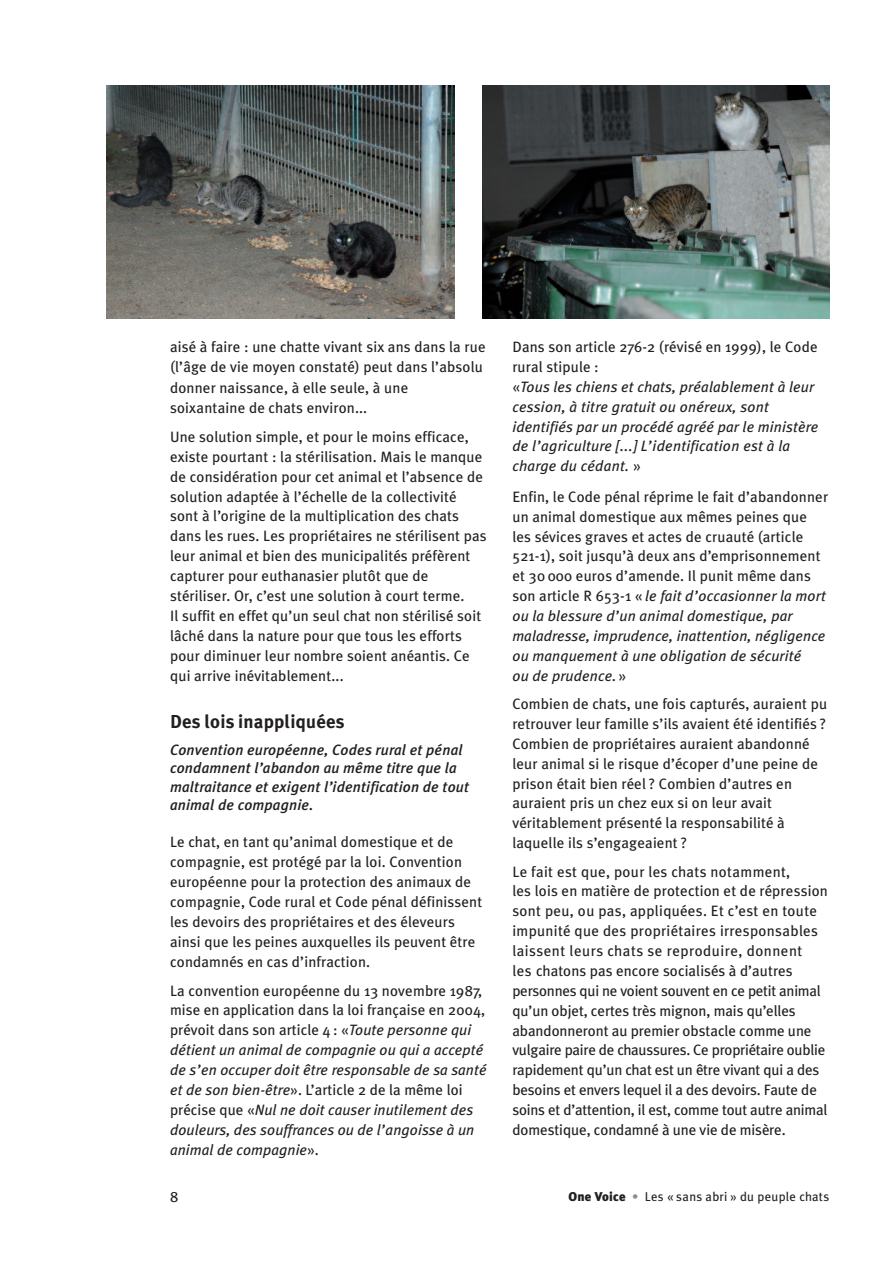
<style>
.page{position:relative;width:893px;height:1263px;background:#fff}
.page>*{position:absolute;margin:0;border:0;box-sizing:border-box;transform-origin:0 0}
.t1{font:700 18.75px "Meta Plus";letter-spacing:.01em;color:#231f20}
.t2{font:15px/20px "Meta Plus";letter-spacing:.01em;color:#231f20}
.t3{font:italic 15px/20px "Meta Plus";letter-spacing:.005em;color:#231f20}
.t4{font:italic 500 15px/18.5px "Meta Plus";letter-spacing:.01em;color:#231f20}
.t5{font:12.75px "Meta Plus";letter-spacing:.02em;color:#231f20}
.s1{font-style:normal}
.s2{font-style:italic}
.s3{font-weight:900}
.s4{font-weight:500;color:#8a8c8f}
</style>
<div class="page">
<img style="left:482px;top:85px;width:347px;height:234px">
<img style="left:106px;top:85px;width:348px;height:234px">
<p class="t2" style="left:170px;top:337px;width:317px;line-height:20.4px">aisé à faire : une chatte vivant six ans dans la rue (l’âge de vie moyen constaté) peut dans l’absolu donner naissance, à elle seule, à une soixantaine de chats environ...</p>
<p class="t2" style="left:170px;top:426px;width:318px">Une solution simple, et pour le moins efficace, existe pourtant : la stérilisation. Mais le manque de considération pour cet animal et l’absence de solution adaptée à l’échelle de la collectivité sont à l’origine de la multiplication des chats dans les rues. Les propriétaires ne stérilisent pas leur animal et bien des municipalités préfèrent capturer pour euthanasier plutôt que de stériliser. Or, c’est une solution à court terme.<br>Il suffit en effet qu’un seul chat non stérilisé soit lâché dans la nature pour que tous les efforts pour diminuer leur nombre soient anéantis. Ce qui arrive inévitablement...</p>
<p class="t1" style="left:170px;top:711px;width:176px">Des lois inappliquées</p>
<p class="t4" style="left:170px;top:741px;width:300px">Convention européenne, Codes rural et pénal condamnent l’abandon au même titre que la maltraitance et exigent l’identification de tout animal de compagnie.</p>
<p class="t2" style="left:170px;top:832px;width:314px">Le chat, en tant qu’animal domestique et de compagnie, est protégé par la loi. Convention européenne pour la protection des animaux de compagnie, Code rural et Code pénal définissent les devoirs des propriétaires et des éleveurs ainsi que les peines auxquelles ils peuvent être condamnés en cas d’infraction.</p>
<p class="t3" style="left:170px;top:980px;width:318px"><span class="s1">La convention européenne du 13 novembre 1987, mise en application dans la loi française en 2004, prévoit dans son article 4 : «</span>Toute personne qui détient un animal de compagnie ou qui a accepté de s’en occuper doit être responsable de sa santé et de son bien-être<span class="s1">». L’article 2 de la même loi précise que «</span>Nul ne doit causer inutilement des douleurs, des souffrances ou de l’angoisse à un animal de compagnie<span class="s1">».</span></p>
<p class="t3" style="left:512px;top:337px;width:308px"><span class="s1">Dans son article 276-2 (révisé en 1999), le Code rural stipule :<br>«</span>Tous les chiens et chats, préalablement à leur cession, à titre gratuit ou onéreux, sont identifiés par un procédé agréé par le ministère de l’agriculture [...] L’identification est à la charge du cédant. <span class="s1">»</span></p>
<p class="t2" style="left:512px;top:487px;width:317px">Enfin, le Code pénal réprime le fait d’abandonner un animal domestique aux mêmes peines que les sévices graves et actes de cruauté (article 521-1), soit jusqu’à deux ans d’emprisonnement et 30 000 euros d’amende. Il punit même dans son article R 653-1 « <span class="s2">le fait d’occasionner la mort ou la blessure d’un animal domestique, par maladresse, imprudence, inattention, négligence ou manquement à une obligation de sécurité<br>ou de prudence.</span>»</p>
<p class="t2" style="left:512px;top:694px;width:316px">Combien de chats, une fois capturés, auraient pu retrouver leur famille s’ils avaient été identifiés ?<br>Combien de propriétaires auraient abandonné leur animal si le risque d’écoper d’une peine de prison était bien réel ? Combien d’autres en auraient pris un chez eux si on leur avait véritablement présenté la responsabilité à laquelle ils s’engageaient ?</p>
<p class="t2" style="left:512px;top:861px;width:317px">Le fait est que, pour les chats notamment,<br>les lois en matière de protection et de répression sont peu, ou pas, appliquées. Et c’est en toute impunité que des propriétaires irresponsables laissent leurs chats se reproduire, donnent<br>les chatons pas encore socialisés à d’autres personnes qui ne voient souvent en ce petit animal qu’un objet, certes très mignon, mais qu’elles abandonneront au premier obstacle comme une vulgaire paire de chaussures. Ce propriétaire oublie rapidement qu’un chat est un être vivant qui a des besoins et envers lequel il a des devoirs. Faute de soins et d’attention, il est, comme tout autre animal domestique, condamné à une vie de misère.</p>
<p class="t2" style="left:170px;top:1187px;width:10px">8</p>
<p class="t5" style="left:568px;top:1189px;width:262px"><span class="s3">One Voice</span> <span class="s4">•</span> Les « sans abri » du peuple chats</p>
</div>
